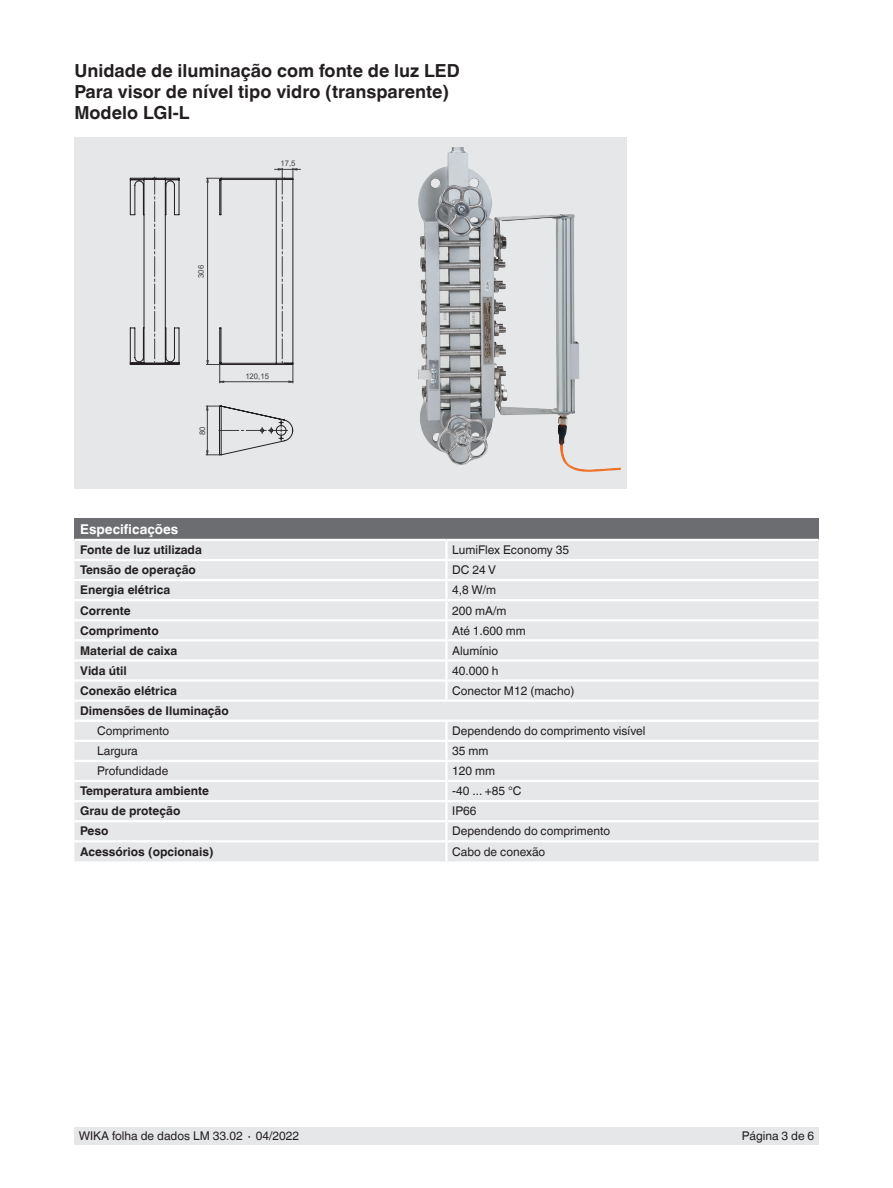
<style>
.page{position:relative;width:893px;height:1188px;background:#fff}
.page>*{position:absolute;margin:0;border:0;box-sizing:border-box;transform-origin:0 0}
.t1{font:700 18px/21px "Helvetica World";color:#231f20}
.t2{font:700 13.5px "Helvetica World";color:#fff}
.t3{font:12px "Helvetica World";color:#231f20}
.t4{font:700 12px "Helvetica World";color:#231f20}
.t5{font:7.8px "Arial";color:#3f3f40}
</style>
<div class="page">
<div style="left:74px;top:1128px;width:745px;height:17px;background:#e6e7e9"></div>
<div style="left:74px;top:137px;width:553px;height:352px;background:#e6e7e9"></div>
<div style="left:74px;top:519px;width:745px;height:21px;background:#6c6d70"></div>
<div style="left:74px;top:541px;width:745px;height:320px;background:#e6e7e9"></div>
<div style="left:74px;top:581px;width:745px;height:239px;background:#e6e7e9"></div>
<hr style="left:74px;top:840px;width:372px;height:2px;background:#fff">
<hr style="left:74px;top:700px;width:372px;height:2px;background:#fff">
<hr style="left:446px;top:700px;width:373px;height:2px;background:#fff">
<hr style="left:74px;top:720px;width:372px;height:2px;background:#fff">
<hr style="left:446px;top:720px;width:373px;height:2px;background:#fff">
<hr style="left:446px;top:840px;width:373px;height:2px;background:#fff">
<hr style="left:74px;top:539px;width:372px;height:2px;background:#fff">
<hr style="left:446px;top:539px;width:373px;height:2px;background:#fff">
<hr style="left:445px;top:541px;width:3px;height:18px;background:#fff">
<hr style="left:74px;top:559px;width:372px;height:2px;background:#fff">
<hr style="left:446px;top:559px;width:373px;height:2px;background:#fff">
<hr style="left:445px;top:561px;width:3px;height:18px;background:#fff">
<hr style="left:74px;top:579px;width:372px;height:2px;background:#fff">
<hr style="left:446px;top:579px;width:373px;height:2px;background:#fff">
<hr style="left:445px;top:581px;width:3px;height:18px;background:#fff">
<hr style="left:74px;top:599px;width:372px;height:2px;background:#fff">
<hr style="left:446px;top:599px;width:373px;height:2px;background:#fff">
<hr style="left:445px;top:601px;width:3px;height:18px;background:#fff">
<hr style="left:74px;top:619px;width:372px;height:2px;background:#fff">
<hr style="left:446px;top:619px;width:373px;height:2px;background:#fff">
<hr style="left:445px;top:621px;width:3px;height:18px;background:#fff">
<hr style="left:74px;top:639px;width:372px;height:3px;background:#fff">
<hr style="left:446px;top:639px;width:373px;height:3px;background:#fff">
<hr style="left:445px;top:642px;width:3px;height:17px;background:#fff">
<hr style="left:74px;top:659px;width:372px;height:3px;background:#fff">
<hr style="left:446px;top:659px;width:373px;height:3px;background:#fff">
<hr style="left:445px;top:662px;width:3px;height:17px;background:#fff">
<hr style="left:74px;top:679px;width:372px;height:3px;background:#fff">
<hr style="left:446px;top:679px;width:373px;height:3px;background:#fff">
<hr style="left:445px;top:682px;width:3px;height:18px;background:#fff">
<hr style="left:445px;top:722px;width:3px;height:18px;background:#fff">
<hr style="left:74px;top:740px;width:372px;height:2px;background:#fff">
<hr style="left:446px;top:740px;width:373px;height:2px;background:#fff">
<hr style="left:445px;top:742px;width:3px;height:18px;background:#fff">
<hr style="left:74px;top:760px;width:372px;height:2px;background:#fff">
<hr style="left:446px;top:760px;width:373px;height:2px;background:#fff">
<hr style="left:445px;top:762px;width:3px;height:18px;background:#fff">
<hr style="left:74px;top:780px;width:372px;height:2px;background:#fff">
<hr style="left:446px;top:780px;width:373px;height:2px;background:#fff">
<hr style="left:445px;top:782px;width:3px;height:18px;background:#fff">
<hr style="left:74px;top:800px;width:372px;height:2px;background:#fff">
<hr style="left:446px;top:800px;width:373px;height:2px;background:#fff">
<hr style="left:445px;top:802px;width:3px;height:18px;background:#fff">
<hr style="left:74px;top:820px;width:372px;height:2px;background:#fff">
<hr style="left:446px;top:820px;width:373px;height:2px;background:#fff">
<hr style="left:445px;top:822px;width:3px;height:18px;background:#fff">
<hr style="left:445px;top:842px;width:3px;height:19px;background:#fff">
<img style="left:418px;top:147px;width:203px;height:325px">
<svg style="left:206px;top:168px;width:95px;height:215px"></svg>
<svg style="left:206px;top:405px;width:87px;height:51px"></svg>
<svg style="left:129px;top:177px;width:51px;height:188px"></svg>
<h1 class="t1" style="left:74px;top:60px;width:387px">Unidade de iluminação com fonte de luz LED<br>Para visor de nível tipo vidro (transparente)<br>Modelo LGI-L</h1>
<p class="t5" style="left:196px;top:278px;width:14px;rotate:-90deg">306</p>
<p class="t5" style="left:197px;top:435px;width:10px;rotate:-90deg">80</p>
<p class="t5" style="left:280px;top:158px;width:17px">17,5</p>
<p class="t5" style="left:245px;top:371px;width:25px">120,15</p>
<p class="t2" style="left:80px;top:522px;width:100px">Especificações</p>
<p class="t4" style="left:80px;top:543px;width:123px">Fonte de luz utilizada</p>
<p class="t3" style="left:452px;top:543px;width:118px">LumiFlex Economy 35</p>
<p class="t4" style="left:80px;top:563px;width:117px">Tensão de operação</p>
<p class="t3" style="left:452px;top:563px;width:45px">DC 24 V</p>
<p class="t4" style="left:80px;top:583px;width:92px">Energia elétrica</p>
<p class="t3" style="left:452px;top:583px;width:45px">4,8 W/m</p>
<p class="t4" style="left:80px;top:603px;width:52px">Corrente</p>
<p class="t3" style="left:452px;top:603px;width:56px">200 mA/m</p>
<p class="t4" style="left:80px;top:623px;width:80px">Comprimento</p>
<p class="t3" style="left:452px;top:623px;width:75px">Até 1.600 mm</p>
<p class="t4" style="left:80px;top:644px;width:99px">Material de caixa</p>
<p class="t3" style="left:452px;top:644px;width:47px">Alumínio</p>
<p class="t4" style="left:80px;top:664px;width:48px">Vida útil</p>
<p class="t3" style="left:452px;top:664px;width:48px">40.000 h</p>
<p class="t4" style="left:80px;top:684px;width:98px">Conexão elétrica</p>
<p class="t3" style="left:452px;top:684px;width:124px">Conector M12 (macho)</p>
<p class="t4" style="left:80px;top:704px;width:150px">Dimensões de Iluminação</p>
<p class="t3" style="left:97px;top:724px;width:73px">Comprimento</p>
<p class="t3" style="left:452px;top:724px;width:195px">Dependendo do comprimento visível</p>
<p class="t3" style="left:97px;top:744px;width:42px">Largura</p>
<p class="t3" style="left:452px;top:744px;width:38px">35 mm</p>
<p class="t3" style="left:97px;top:764px;width:73px">Profundidade</p>
<p class="t3" style="left:452px;top:764px;width:44px">120 mm</p>
<p class="t4" style="left:80px;top:784px;width:130px">Temperatura ambiente</p>
<p class="t3" style="left:452px;top:784px;width:71px">-40 ... +85 °C</p>
<p class="t4" style="left:80px;top:804px;width:102px">Grau de proteção</p>
<p class="t3" style="left:452px;top:804px;width:26px">IP66</p>
<p class="t4" style="left:80px;top:824px;width:30px">Peso</p>
<p class="t3" style="left:452px;top:824px;width:159px">Dependendo do comprimento</p>
<p class="t4" style="left:80px;top:844px;width:135px">Acessórios (opcionais)</p>
<p class="t3" style="left:452px;top:844px;width:95px">Cabo de conexão</p>
<p class="t3" style="left:79px;top:1129px;width:222px">WIKA folha de dados LM 33.02 ∙ 04/2022</p>
<p class="t3" style="left:742px;top:1129px;width:74px">Página 3 de 6</p>
</div>
